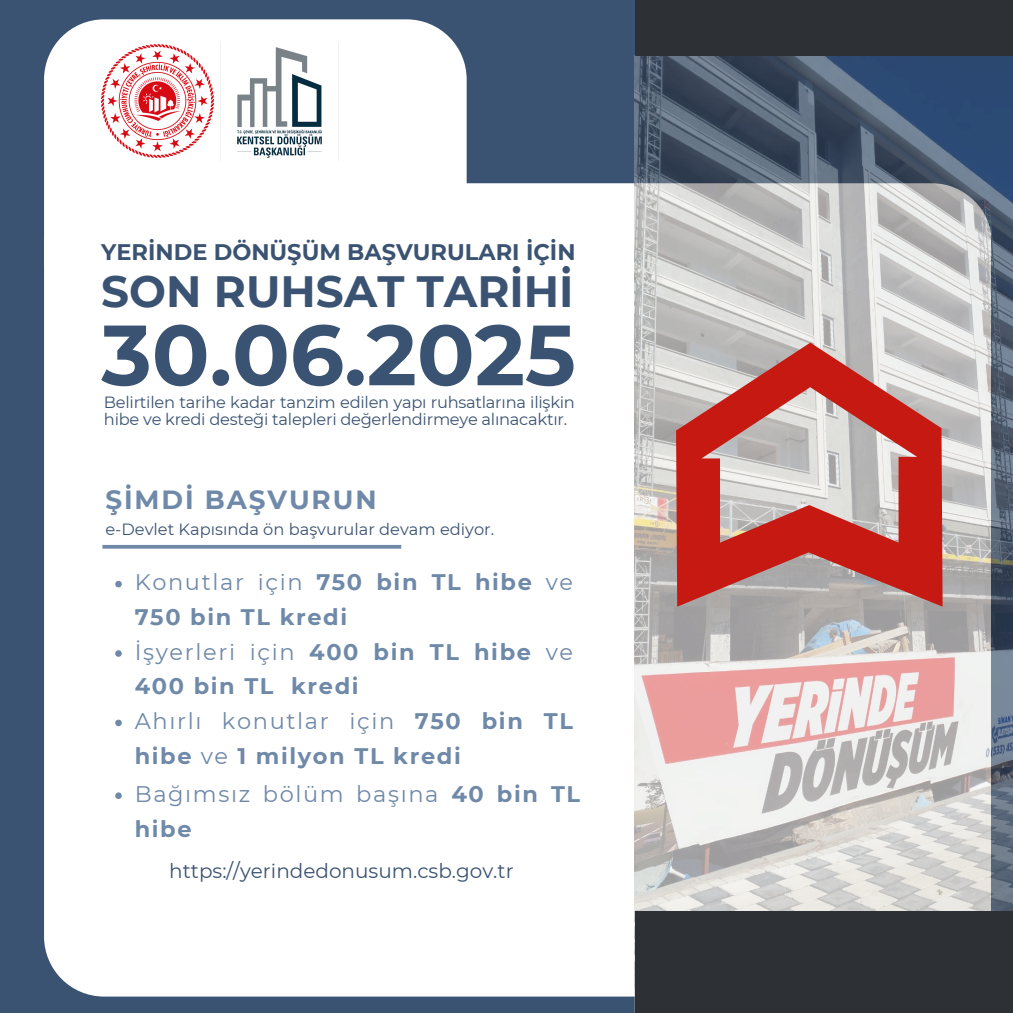
<style>
.page{position:relative;width:1013px;height:1013px;background:#fff}
.page>*{position:absolute;margin:0;border:0;box-sizing:border-box;transform-origin:0 0}
.t1{font:700 85.25px "Montserrat";color:#3b5372}
.t2{font:700 43.75px "Montserrat";color:#3b5372}
.t3{font:700 26.25px "Montserrat";letter-spacing:.07em;color:#6f89a9}
.t4{font:700 22.5px/34.8px "Montserrat";letter-spacing:.07em;color:#6f89a9}
.t5{font:22.5px/34.8px "Montserrat";letter-spacing:.07em;color:#6f89a9}
.t6{font:700 22.5px "Montserrat";color:#3b5372}
.t7{font:20px "Montserrat";color:#3b5372}
.t8{font:16.25px/16.9px "Montserrat";letter-spacing:-.015em;color:#3b5372}
.s1{font-weight:400}
.s2{font-weight:700}
</style>
<div class="page">
<div style="left:0;top:0;width:1012px;height:1012px;background:#3b5372"></div>
<div style="left:44px;top:183px;width:946px;height:813px;background:#fff;border-radius:60px"></div>
<img style="left:635px;top:55px;width:377px;height:856px">
<div style="left:635px;top:911px;width:377px;height:101px;background:#2d3136"></div>
<div style="left:635px;top:0;width:377px;height:55px;background:#2d3136"></div>
<hr style="left:102px;top:545px;width:299px;height:3px;background:#6f89a9">
<svg style="left:676px;top:342px;width:266px;height:264px;background:#c67773"></svg>
<div style="left:44px;top:19px;width:422px;height:300px;background:#fff;border-radius:60px"></div>
<img style="left:101px;top:45px;width:113px;height:112px">
<img style="left:220px;top:42px;width:102px;height:118px">
<svg style="left:115px;top:581px;width:7px;height:6px"></svg>
<svg style="left:115px;top:650px;width:7px;height:6px"></svg>
<svg style="left:115px;top:719px;width:7px;height:7px"></svg>
<svg style="left:115px;top:792px;width:7px;height:7px"></svg>
<p class="t6" style="left:101px;top:238px;width:476px">YERİNDE DÖNÜŞÜM BAŞVURULARI İÇİN</p>
<h1 class="t2" style="left:101px;top:265px;width:474px">SON RUHSAT TARİHİ</h1>
<h2 class="t1" style="left:101px;top:303px;width:476px">30.06.2025</h2>
<p class="t8" style="left:104px;top:393px;width:472px">Beli rti len tari he kadar tanzi m edi len yapı ruhsatlarına i lişki n hi be ve kredi desteği talepleri değerlendi rmeye alınacaktır.</p>
<p class="t3" style="left:105px;top:483px;width:272px">ŞİMDİ BAŞVURUN</p>
<h3 class="t8" style="left:105px;top:520px;width:390px">e-Devlet Kapısında ön başvurular devam ediyor.</h3>
<p class="t4" style="left:135px;top:564px;width:440px"><span class="s1">Konutlar içi n</span> 750 bin TL hibe <span class="s1">ve<br></span>750 bin TL kredi</p>
<p class="t4" style="left:135px;top:634px;width:440px"><span class="s1">İşyerleri içi n</span> 400 bin TL hibe <span class="s1">ve<br></span>400 bin TL kredi</p>
<p class="t4" style="left:135px;top:703px;width:440px"><span class="s1">Ahırlı konutlar içi n</span> 750 bin TL hibe <span class="s1">ve</span> 1 milyon TL kredi</p>
<p class="t5" style="left:135px;top:776px;width:447px">Bağımsız bölüm başına <span class="s2">40 bin TL hibe</span></p>
<h4 class="t7" style="left:169px;top:858px;width:346px">https://yeri ndedonusum.csb.gov.tr</h4>
</div>
